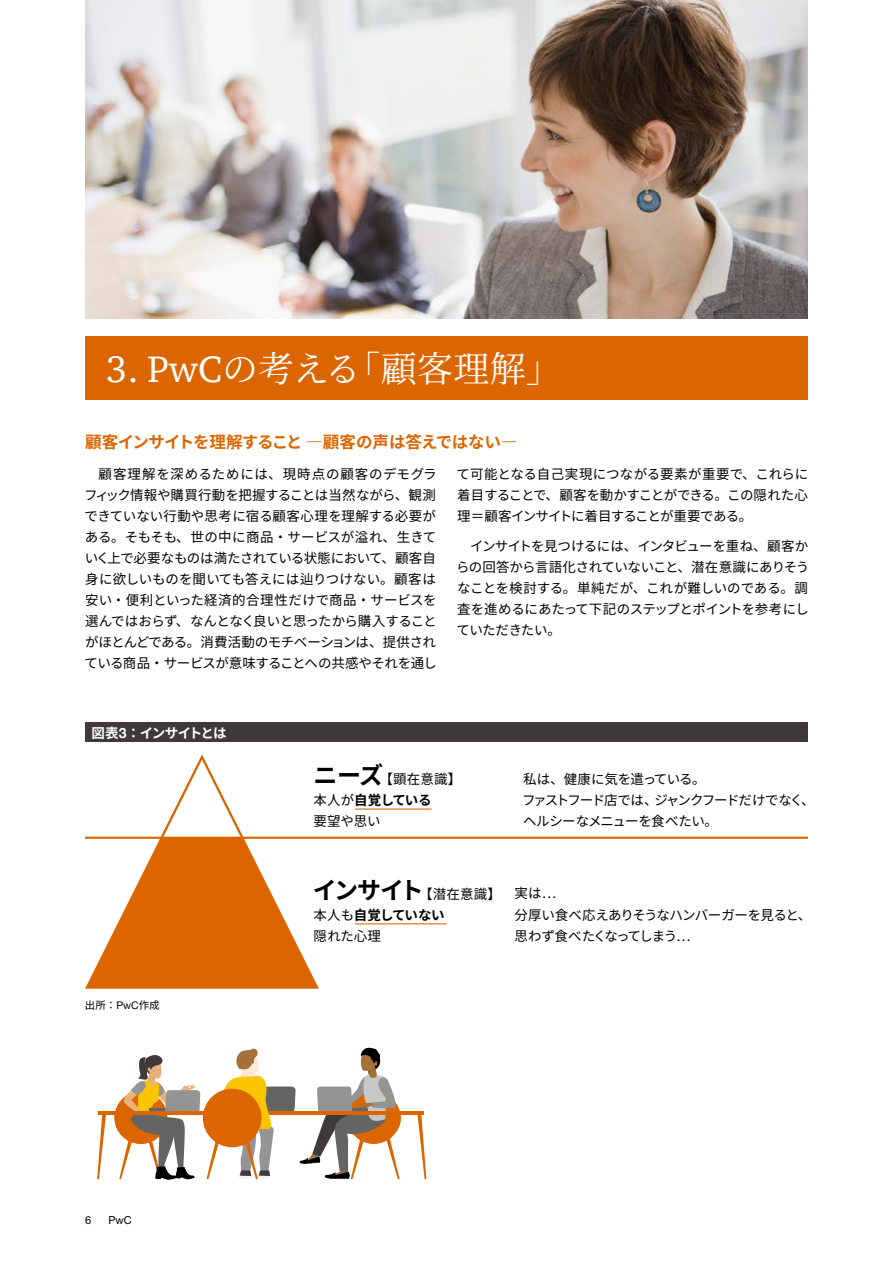
<style>
.page{position:relative;width:893px;height:1263px;background:#fff}
.page>*{position:absolute;margin:0;border:0;box-sizing:border-box;transform-origin:0 0}
.t1{font:36px "Noto Serif CJ Kjp";letter-spacing:.005em;color:#fff}
.t2{font:700 16.5px "Noto Sans CJ Kjp";letter-spacing:-.04em;color:#db6600}
.t3{font:13.5px/21px "Noto Sans CJ Kjp";letter-spacing:-.035em;color:#000;text-align:justify}
.t4{font:13.5px/21px "Noto Sans CJ Kjp";letter-spacing:-.065em;color:#000}
.t5{font:13.5px/21px "Noto Sans CJ Kjp";letter-spacing:.01em;color:#000}
.t6{font:700 13.5px "Noto Sans CJ Kjp";letter-spacing:-.095em;color:#fff}
.t7{font:10.95px "Helvetica Neue LT Std";color:#000}
.t8{font:10.5px "Noto Sans CJ Kjp";color:#000}
.s1{font-family:"ITC Charter Com";font-size:37.8px}
.s2{font-family:"Helvetica Neue";font-size:14.1px}
.s3{font-family:"Helvetica Neue"}
.s4{font-weight:700;font-size:24px}
.s5{font-weight:700}
</style>
<div class="page">
<svg style="left:97px;top:1111px;width:9px;height:68px"></svg>
<svg style="left:417px;top:1114px;width:9px;height:65px"></svg>
<hr style="left:99px;top:1111px;width:325px;height:3px;background:#db6600">
<div style="left:203px;top:1089px;width:58px;height:58px;background:#db6600;border-radius:50%"></div>
<svg style="left:207px;top:1048px;width:197px;height:131px"></svg>
<svg style="left:114px;top:1055px;width:86px;height:125px"></svg>
<div style="left:85px;top:336px;width:723px;height:64px;background:#db6600"></div>
<img style="left:85px;top:0;width:723px;height:319px">
<svg style="left:85px;top:836px;width:234px;height:153px;fill:#db6600"></svg>
<svg style="left:159px;top:755px;width:85px;height:85px"></svg>
<hr style="left:85px;top:837px;width:723px;height:2px;background:#db6600">
<hr style="left:355px;top:808px;width:77px;height:1px;background:#db6600">
<hr style="left:355px;top:923px;width:91px;height:1px;background:#db6600">
<div style="left:85px;top:723px;width:723px;height:19px;background:#3e3a39"></div>
<h1 class="t1" style="left:106px;top:348px;width:457px"><span class="s1">3. PwC</span>の考える「顧客理解」</h1>
<p class="t2" style="left:85px;top:433px;width:434px">顧客インサイトを理解すること ―顧客の声は答えではない―</p>
<p class="t3" style="left:84px;top:464px;width:355px;text-indent:15px">顧客理解を深めるためには、現時点の顧客のデモグラフィック情報や購買行動を把握することは当然ながら、観測できていない行動や思考に宿る顧客心理を理解する必要がある。そもそも、世の中に商品・サービスが溢れ、生きていく上で必要なものは満たされている状態において、顧客自身に欲しいものを聞いても答えには辿りつけない。顧客は安い・便利といった経済的合理性だけで商品・サービスを選んではおらず、なんとなく良いと思ったから購入することがほとんどである。消費活動のモチベーションは、提供されている商品・サービスが意味することへの共感やそれを通し</p>
<p class="t3" style="left:457px;top:464px;width:353px">て可能となる自己実現につながる要素が重要で、これらに着目することで、顧客を動かすことができる。この隠れた心理＝顧客インサイトに着目することが重要である。</p>
<p class="t3" style="left:456px;top:536px;width:355px;text-indent:14px">インサイトを見つけるには、インタビューを重ね、顧客からの回答から言語化されていないこと、潜在意識にありそうなことを検討する。単純だが、これが難しいのである。調査を進めるにあたって下記のステップとポイントを参考にしていただきたい。</p>
<p class="t6" style="left:91px;top:725px;width:137px">図表<span class="s2">3</span>：インサイトとは</p>
<p class="t8" style="left:85px;top:999px;width:76px">出所：<span class="s3">PwC</span>作成</p>
<p class="t7" style="left:85px;top:1214px;width:8px">6</p>
<p class="t7" style="left:108px;top:1214px;width:25px">PwC</p>
<p class="t5" style="left:314px;top:769px;width:149px"><span class="s4">ニーズ</span> 【顕在意識】本人が<span class="s5">自覚している<br></span>要望や思い</p>
<p class="t4" style="left:522px;top:768px;width:294px">私は、健康に気を遣っている。<br>ファストフード店では、ジャンクフードだけでなく、ヘルシーなメニューを食べたい。</p>
<p class="t5" style="left:313px;top:884px;width:189px"><span class="s4">インサイト</span> 【潜在意識】本人も<span class="s5">自覚していない<br></span>隠れた心理</p>
<p class="t3" style="left:514px;top:883px;width:298px;text-align:left">実は…<br>分厚い食べ応えありそうなハンバーガーを見ると、思わず食べたくなってしまう…</p>
</div>
